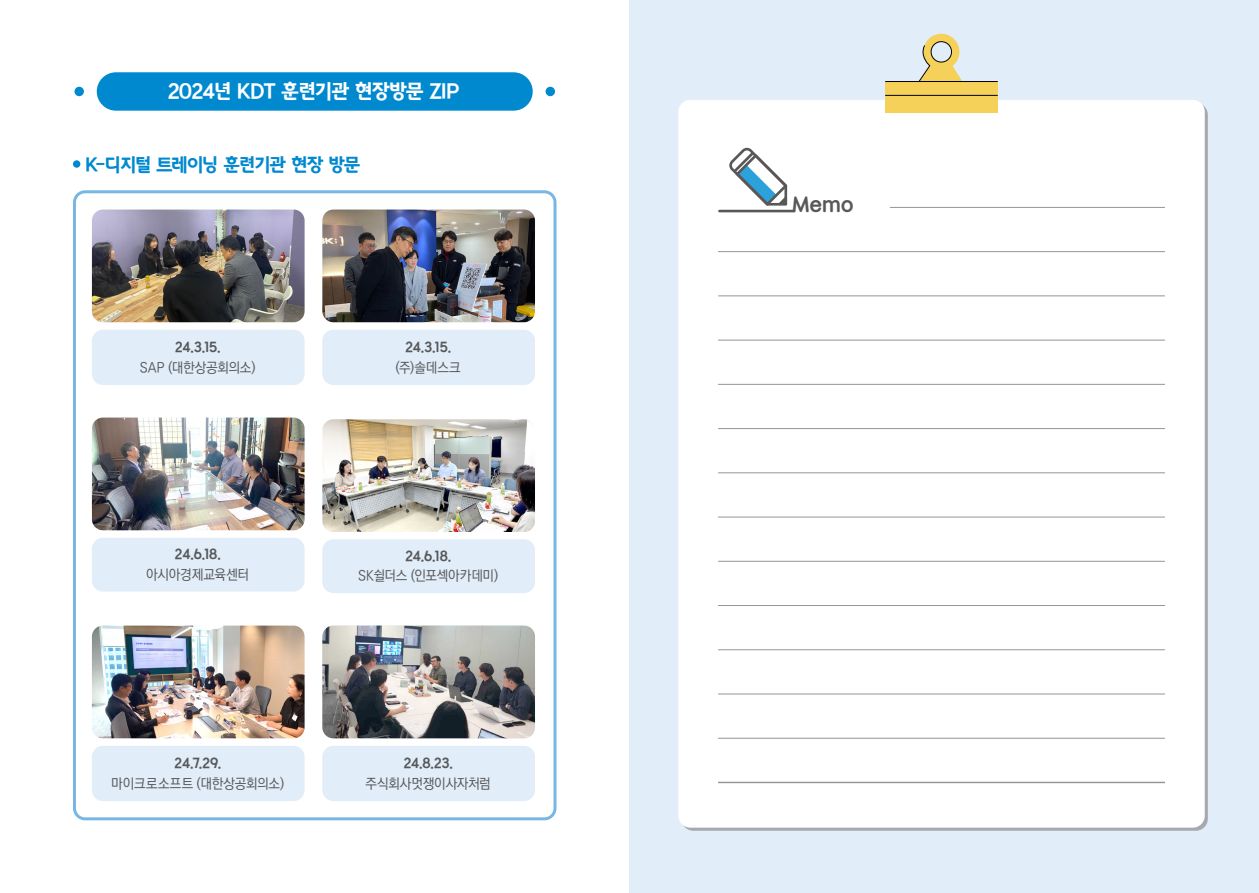
<style>
.page{position:relative;width:1259px;height:893px;background:#fff}
.page>*{position:absolute;margin:0;border:0;box-sizing:border-box;transform-origin:0 0}
.t1{font:21.15px "TT Appgulim R";color:#595757}
.t2{font:19.5px "Goyang Deogyang EB";letter-spacing:-.05em;color:#fff}
.t3{font:18px "Goyang Deogyang EB";letter-spacing:-.07em;color:#0089cf}
.t4{font:500 13.95px "Ko Pub World Dotum";letter-spacing:-.015em;color:#57585a;scale:.95 1}
.t5{font:13.2px "Goyang Deogyang EB";letter-spacing:-.02em;color:#57585a;scale:.95 1}
</style>
<div class="page">
<div style="left:73px;top:190px;width:483px;height:630px;border:3px solid #78b6e3;border-radius:11px"></div>
<div style="left:97px;top:72px;width:436px;height:39px;background:#0089cf;border-radius:19px"></div>
<div style="left:545px;top:87px;width:10px;height:9px;background:#0089cf;border-radius:50%"></div>
<div style="left:74px;top:87px;width:10px;height:9px;background:#0089cf;border-radius:50%"></div>
<img style="left:92px;top:210px;width:212px;height:112px">
<img style="left:92px;top:418px;width:212px;height:112px">
<img style="left:322px;top:210px;width:213px;height:112px">
<img style="left:92px;top:626px;width:212px;height:112px">
<img style="left:322px;top:419px;width:213px;height:113px">
<img style="left:322px;top:626px;width:213px;height:112px">
<div style="left:73px;top:160px;width:7px;height:8px;background:#0089cf;border-radius:50%"></div>
<div style="left:92px;top:330px;width:212px;height:55px;background:#e1edf8;border-radius:11px"></div>
<div style="left:92px;top:538px;width:212px;height:54px;background:#e1edf8;border-radius:11px"></div>
<div style="left:322px;top:330px;width:213px;height:55px;background:#e1edf8;border-radius:11px"></div>
<div style="left:92px;top:746px;width:212px;height:55px;background:#e1edf8;border-radius:11px"></div>
<div style="left:322px;top:539px;width:213px;height:54px;background:#e1edf8;border-radius:11px"></div>
<div style="left:322px;top:746px;width:213px;height:55px;background:#e1edf8;border-radius:11px"></div>
<div style="left:629px;top:0;width:630px;height:893px;background:#e1edf8"></div>
<div style="left:678px;top:100px;width:526px;height:728px;background:#fff;border-radius:12px"></div>
<div style="left:885px;top:81px;width:113px;height:32px;background:#f5d159"></div>
<svg style="left:885px;top:34px;width:113px;height:62px"></svg>
<hr style="left:890px;top:207px;width:275px;height:1px;background:#939598">
<hr style="left:718px;top:251px;width:447px;height:1px;background:#939598">
<hr style="left:718px;top:296px;width:447px;height:1px;background:#939598">
<hr style="left:718px;top:340px;width:447px;height:1px;background:#939598">
<hr style="left:718px;top:384px;width:447px;height:1px;background:#939598">
<hr style="left:718px;top:428px;width:447px;height:1px;background:#939598">
<hr style="left:718px;top:472px;width:447px;height:1px;background:#939598">
<hr style="left:718px;top:517px;width:447px;height:1px;background:#939598">
<hr style="left:718px;top:561px;width:447px;height:1px;background:#939598">
<hr style="left:718px;top:605px;width:447px;height:1px;background:#939598">
<hr style="left:718px;top:649px;width:447px;height:1px;background:#939598">
<hr style="left:718px;top:694px;width:447px;height:1px;background:#939598">
<hr style="left:718px;top:738px;width:447px;height:1px;background:#939598">
<hr style="left:718px;top:782px;width:447px;height:1px;background:#939598">
<svg style="left:729px;top:148px;width:58px;height:58px"></svg>
<hr style="left:719px;top:210px;width:75px;height:2px;background:#595757">
<h2 class="t2" style="left:168px;top:80px;width:293px">2024년 KDT 훈련기관 현장방문 ZIP</h2>
<p class="t3" style="left:85px;top:155px;width:276px">K-디지털 트레이닝 훈련기관 현장 방문</p>
<p class="t5" style="left:175px;top:339px;width:50px">24.3.15.</p>
<p class="t4" style="left:140px;top:358px;width:123px">SAP (대한상공회의소)</p>
<p class="t5" style="left:405px;top:339px;width:50px">24.3.15.</p>
<p class="t4" style="left:395px;top:358px;width:70px">(주)솔데스크</p>
<p class="t5" style="left:175px;top:547px;width:50px">24.6.18.</p>
<p class="t4" style="left:146px;top:565px;width:110px">아시아경제교육센터</p>
<p class="t5" style="left:174px;top:755px;width:51px">24.7.29.</p>
<p class="t4" style="left:111px;top:774px;width:183px">마이크로소프트 (대한상공회의소)</p>
<p class="t5" style="left:405px;top:548px;width:50px">24.6.18.</p>
<p class="t4" style="left:358px;top:566px;width:149px">SK쉴더스 (인포섹아카데미)</p>
<p class="t5" style="left:403px;top:755px;width:54px">24.8.23.</p>
<p class="t4" style="left:365px;top:774px;width:133px">주식회사멋쟁이사자처럼</p>
<h1 class="t1" style="left:792px;top:193px;width:63px">Memo</h1>
</div>
